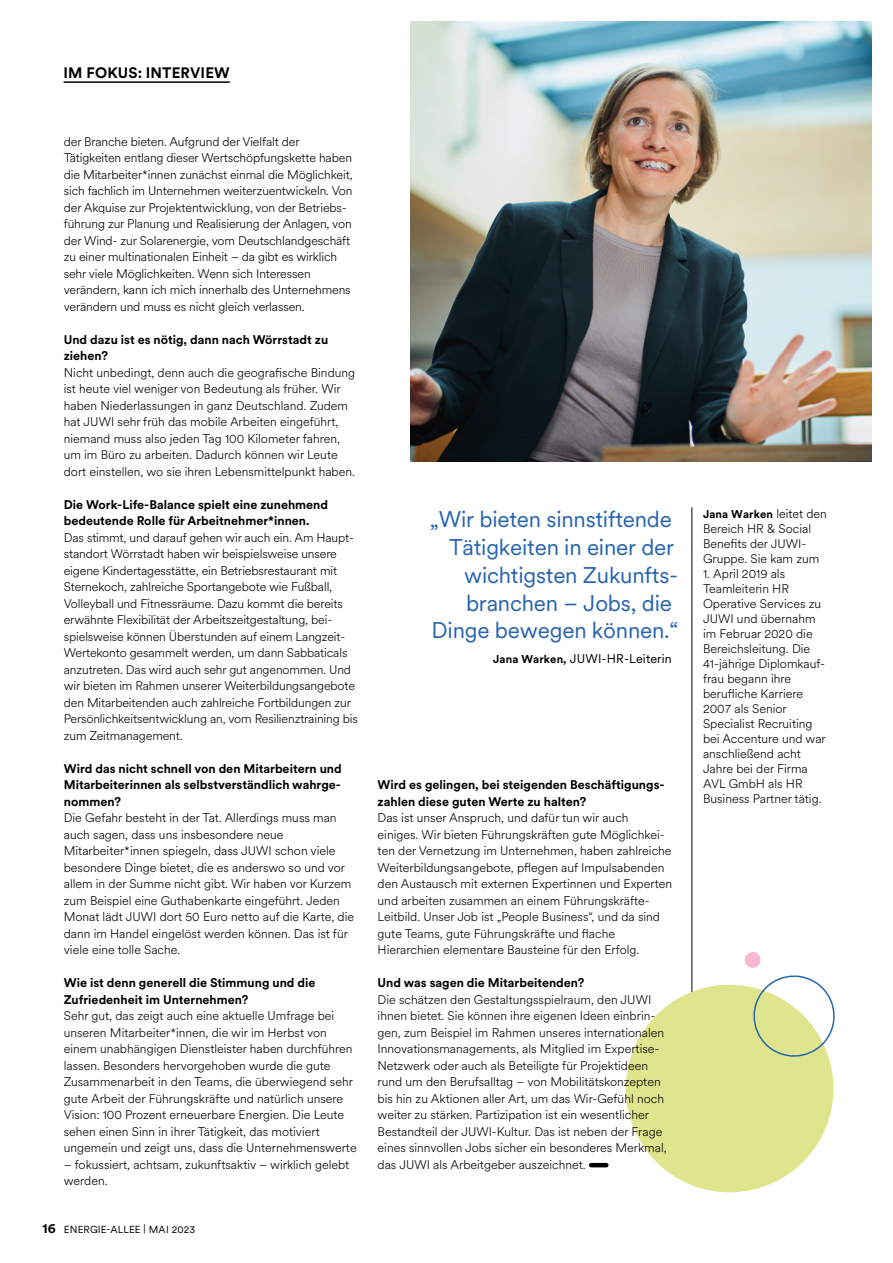
<style>
.page{position:relative;width:893px;height:1263px;background:#fff}
.page>*{position:absolute;margin:0;border:0;box-sizing:border-box;transform-origin:0 0}
.t1{font:22.5px/27.8px "Circular XX";letter-spacing:-.01em;color:#2664ae;text-align:right}
.t2{font:700 15px "Circular XX";letter-spacing:.01em;color:#000}
.t3{font:300 12.45px/16.5px "Circular XX";color:#000}
.t4{font:700 12.45px/16.5px "Circular XX";color:#000}
.t5{font:12.45px "Circular XX";letter-spacing:.01em;color:#000}
.t6{font:700 11.25px "Circular XX";letter-spacing:.01em;color:#000}
.t7{font:10.2px "Circular XX";letter-spacing:.01em;color:#000}
.s1{font-weight:700;font-size:13.5px}
.s2{font-weight:700;font-size:11.25px}
.s3{font-weight:300;font-size:12.45px}
</style>
<div class="page">
<img style="left:411px;top:21px;width:461px;height:440px">
<hr style="left:692px;top:507px;width:1px;height:671px;background:#000">
<svg style="left:625px;top:970px;width:209px;height:223px;fill:#dfe58d"></svg>
<svg style="left:743px;top:952px;width:92px;height:111px"></svg>
<hr style="left:591px;top:1163px;width:15px;height:4px;background:#000">
<hr style="left:64px;top:81px;width:166px;height:2px;background:#000">
<p class="t2" style="left:64px;top:62px;width:168px">IM FOKUS: INTERVIEW</p>
<p class="t3" style="left:64px;top:133px;width:290px">der Branche bieten. Aufgrund der Vielfalt der Tätigkeiten entlang dieser Wertschöpfungskette haben die Mitarbeiter*innen zunächst einmal die Möglichkeit, sich fachlich im Unternehmen weiterzuentwickeln. Von der Akquise zur Projektentwicklung, von der Betriebs&shy;führung zur Planung und Realisierung der Anlagen, von der Wind- zur Solarenergie, vom Deutschlandgeschäft zu einer multinationalen Einheit – da gibt es wirklich sehr viele Möglichkeiten. Wenn sich Interessen verändern, kann ich mich innerhalb des Unternehmens verändern und muss es nicht gleich verlassen.</p>
<p class="t4" style="left:64px;top:331px;width:266px">Und dazu ist es nötig, dann nach Wörrstadt zu ziehen?</p>
<p class="t3" style="left:64px;top:364px;width:293px">Nicht unbedingt, denn auch die geografische Bindung ist heute viel weniger von Bedeutung als früher. Wir haben Niederlassungen in ganz Deutschland. Zudem hat JUWI sehr früh das mobile Arbeiten eingeführt, niemand muss also jeden Tag 100 Kilometer fahren, um im Büro zu arbeiten. Dadurch können wir Leute dort einstellen, wo sie ihren Lebensmittelpunkt haben.</p>
<p class="t4" style="left:64px;top:496px;width:266px">Die Work-Life-Balance spielt eine zunehmend bedeutende Rolle für Arbeitnehmer*innen.</p>
<p class="t3" style="left:64px;top:529px;width:296px">Das stimmt, und darauf gehen wir auch ein. Am Haupt&shy;standort Wörrstadt haben wir beispielsweise unsere eigene Kindertagesstätte, ein Betriebsrestaurant mit Sternekoch, zahlreiche Sportangebote wie Fußball, Volleyball und Fitnessräume. Dazu kommt die bereits erwähnte Flexibilität der Arbeitszeitgestaltung, bei&shy;spielsweise können Überstunden auf einem Langzeit-Wertekonto gesammelt werden, um dann Sabbaticals anzutreten. Das wird auch sehr gut angenommen. Und wir bieten im Rahmen unserer Weiterbildungsangebote den Mitarbeitenden auch zahlreiche Fortbildungen zur Persönlichkeitsentwicklung an, vom Resilienztraining bis zum Zeitmanagement.</p>
<p class="t4" style="left:64px;top:760px;width:279px;text-align:justify">Wird das nicht schnell von den Mitarbeitern und Mitarbeiterinnen als selbstverständlich wahrge&shy;nommen?</p>
<p class="t3" style="left:64px;top:809px;width:292px">Die Gefahr besteht in der Tat. Allerdings muss man auch sagen, dass uns insbesondere neue Mitarbeiter*innen spiegeln, dass JUWI schon viele besondere Dinge bietet, die es anderswo so und vor allem in der Summe nicht gibt. Wir haben vor Kurzem zum Beispiel eine Guthabenkarte eingeführt. Jeden Monat lädt JUWI dort 50 Euro netto auf die Karte, die dann im Handel eingelöst werden können. Das ist für viele eine tolle Sache.</p>
<p class="t4" style="left:64px;top:974px;width:253px">Wie ist denn generell die Stimmung und die<br>Zufriedenheit im Unternehmen?</p>
<p class="t3" style="left:64px;top:1007px;width:294px">Sehr gut, das zeigt auch eine aktuelle Umfrage bei unseren Mitarbeiter*innen, die wir im Herbst von einem unabhängigen Dienstleister haben durchführen lassen. Besonders hervorgehoben wurde die gute Zusammenarbeit in den Teams, die überwiegend sehr gute Arbeit der Führungskräfte und natürlich unsere Vision: 100 Prozent erneuerbare Energien. Die Leute sehen einen Sinn in ihrer Tätigkeit, das motiviert ungemein und zeigt uns, dass die Unternehmenswerte</p>
<p class="t3" style="left:64px;top:1156px;width:287px">– fokussiert, achtsam, zukunftsaktiv – wirklich gelebt werden.</p>
<p class="t7" style="left:43px;top:1223px;width:154px"><span class="s1">16</span> ENERGIE-ALLEE | MAI 2023</p>
<h1 class="t1" style="left:430px;top:505px;width:250px">„Wir bieten sinnstiftende<br>Tätigkeiten in einer der wichtigsten Zukunfts&shy;branchen – Jobs, die<br>Dinge bewegen können.“</h1>
<p class="t5" style="left:493px;top:651px;width:180px"><span class="s2">Jana Warken,</span> JUWI-HR-Leiterin</p>
<p class="t4" style="left:378px;top:776px;width:289px">Wird es gelingen, bei steigenden Beschäftigungs&shy;zahlen diese guten Werte zu halten?</p>
<p class="t3" style="left:378px;top:809px;width:296px">Das ist unser Anspruch, und dafür tun wir auch einiges. Wir bieten Führungskräften gute Möglichkei&shy;ten der Vernetzung im Unternehmen, haben zahlreiche Weiterbildungsangebote, pflegen auf Impulsabenden den Austausch mit externen Expertinnen und Experten und arbeiten zusammen an einem Führungskräfte-Leitbild. Unser Job ist „People Business“, und da sind gute Teams, gute Führungskräfte und flache Hierarchien elementare Bausteine für den Erfolg.</p>
<p class="t4" style="left:378px;top:974px;width:208px">Und was sagen die Mitarbeitenden?</p>
<p class="t3" style="left:378px;top:991px;width:291px">Die schätzen den Gestaltungsspielraum, den JUWI ihnen bietet. Sie können ihre eigenen Ideen einbrin&shy;gen, zum Beispiel im Rahmen unseres internationalen Innovationsmanagements, als Mitglied im Expertise-Netzwerk oder auch als Beteiligte für Projektideen rund um den Berufsalltag – von Mobilitätskonzepten bis hin zu Aktionen aller Art, um das Wir-Gefühl noch weiter zu stärken. Partizipation ist ein wesentlicher Bestandteil der JUWI-Kultur. Das ist neben der Frage eines sinnvollen Jobs sicher ein besonderes Merkmal, das JUWI als Arbeitgeber auszeichnet.</p>
<p class="t6" style="left:703px;top:506px;width:125px">Jana Warken <span class="s3">leitet den</span></p>
<p class="t3" style="left:703px;top:520px;width:118px;line-height:15px">Bereich HR &amp; Social<br>Benefits der JUWI-<br>Gruppe. Sie kam zum</p>
<p class="t3" style="left:703px;top:565px;width:124px;line-height:15px">1. April 2019 als<br>Teamleiterin HR<br>Operative Services zu<br>JUWI und übernahm im Februar 2020 die<br>Bereichsleitung. Die<br>41-jährige Diplomkauf&shy;frau begann ihre berufliche Karriere<br>2007 als Senior<br>Specialist Recruiting bei Accenture und war anschließend acht<br>Jahre bei der Firma<br>AVL GmbH als HR<br>Business Partner tätig.</p>
</div>
